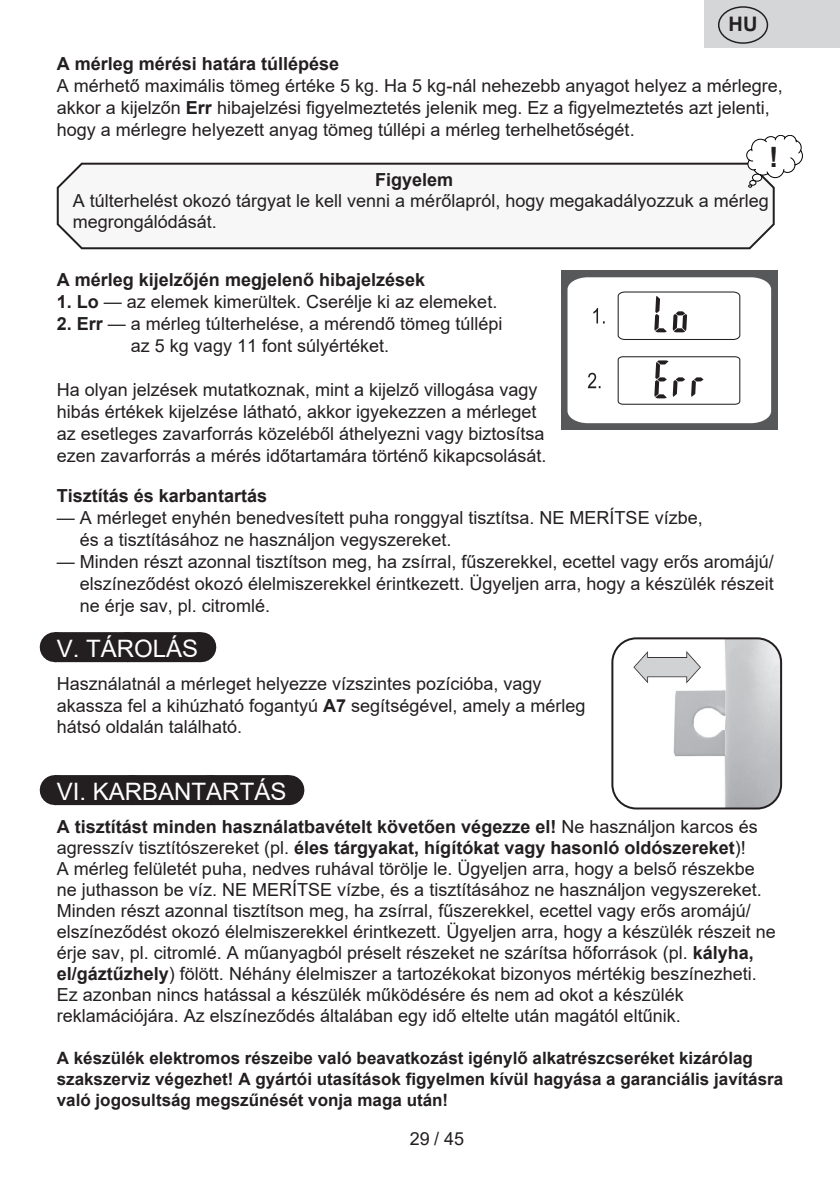
<style>
.page{position:relative;width:840px;height:1191px;background:#fff}
.page>*{position:absolute;margin:0;border:0;box-sizing:border-box;transform-origin:0 0}
.Normální{font:700 28px "Arial";color:#231f20}
.Grafický_nadpis_ETA{font:24px "Arial";color:#fff}
.t1{font:700 20px "Arial";color:#231f20}
.Normální-2{font:18px/21px "Arial";color:#231f20}
.Normální-3{font:700 18px "Arial";color:#231f20}
.Normální-4{font:700 17px/21px "Arial";color:#231f20}
.s1{font-weight:700}
</style>
<div class="page">
<div style="left:55px;top:632px;width:145px;height:30px;background:#231f20"></div>
<svg style="left:129px;top:632px;width:35px;height:1px"></svg>
<hr style="left:200px;top:632px;width:1px;height:30px;background:#231f20">
<div style="left:55px;top:775px;width:233px;height:30px;background:#231f20"></div>
<svg style="left:136px;top:775px;width:113px;height:1px"></svg>
<hr style="left:288px;top:775px;width:1px;height:30px;background:#231f20">
<svg style="left:56px;top:162px;width:719px;height:88px"></svg>
<svg style="left:746px;top:135px;width:56px;height:52px"></svg>
<div style="left:561px;top:270px;width:216px;height:160px;background:#57585a"></div>
<svg style="left:567px;top:277px;width:203px;height:146px;background:#f0f0f0"></svg>
<img style="left:673px;top:638px;width:107px;height:170px">
<div style="left:611px;top:637px;width:170px;height:172px;border:2px solid #231f20;border-radius:24px"></div>
<img style="left:631px;top:649px;width:73px;height:37px;border-radius:18px">
<div style="left:704px;top:0;width:135px;height:48px;background:#d5d6d8"></div>
<div style="left:717px;top:6px;width:50px;height:38px;border:1px solid #231f20;border-radius:50%"></div>
<p class="t1" style="left:728px;top:10px;width:30px">HU</p>
<p class="Normální-3" style="left:57px;top:51px;width:284px">A mérleg mérési határa túllépése</p>
<p class="Normální-2" style="left:57px;top:74px;width:727px;line-height:22px">A mérhető maximális tömeg értéke 5 kg. Ha 5 kg-nál nehezebb anyagot helyez a mérlegre, akkor a kijelzőn <span class="s1">Err</span> hibajelzési figyelmeztetés jelenik meg. Ez a figyelmeztetés azt jelenti, hogy a mérlegre helyezett anyag tömeg túllépi a mérleg terhelhetőségét.</p>
<p class="Normální-3" style="left:375px;top:167px;width:80px">Figyelem</p>
<p class="Normální-2" style="left:73px;top:190px;width:697px">A túlterhelést okozó tárgyat le kell venni a mérőlapról, hogy megakadályozzuk a mérleg megrongálódását.</p>
<p class="Normální" style="left:768px;top:137px;width:11px">!</p>
<p class="Normální-3" style="left:57px;top:267px;width:370px">A mérleg kijelzőjén megjelenő hibajelzések</p>
<p class="Normální-2" style="left:57px;top:291px;width:442px"><span class="s1">1. Lo</span> — az elemek kimerültek. Cserélje ki az elemeket.</p>
<p class="Normální-2" style="left:131px;top:312px;width:373px;line-height:22px;text-indent:-74px"><span class="s1">2. Err</span> — a mérleg túlterhelése, a mérendő tömeg túllépi az 5 kg vagy 11 font súlyértéket.</p>
<p class="Normální-2" style="left:57px;top:378px;width:491px;line-height:22px">Ha olyan jelzések mutatkoznak, mint a kijelző villogása vagy hibás értékek kijelzése látható, akkor igyekezzen a mérleget az esetleges zavarforrás közeléből áthelyezni vagy biztosítsa ezen zavarforrás a mérés időtartamára történő kikapcsolását.</p>
<p class="Normální-3" style="left:57px;top:483px;width:212px">Tisztítás és karbantartás</p>
<p class="Normální-2" style="left:80px;top:506px;width:624px;line-height:22px;text-indent:-23px">— A mérleget enyhén benedvesített puha ronggyal tisztítsa. NE MERÍTSE vízbe, és a tisztításához ne használjon vegyszereket.</p>
<p class="Normální-2" style="left:80px;top:550px;width:695px;line-height:22px;text-align:justify;text-indent:-23px">— Minden részt azonnal tisztítson meg, ha zsírral, fűszerekkel, ecettel vagy erős aromájú/ elszíneződést okozó élelmiszerekkel érintkezett. Ügyeljen arra, hogy a készülék részeit ne érje sav, pl. citromlé.</p>
<p class="Grafický_nadpis_ETA" style="left:57px;top:632px;width:143px">V. TÁROLÁS</p>
<p class="Normální-2" style="left:57px;top:673px;width:530px">Használatnál a mérleget helyezze vízszintes pozícióba, vagy akassza fel a kihúzható fogantyú <span class="s1">A7</span> segítségével, amely a mérleg hátsó oldalán található.</p>
<p class="Grafický_nadpis_ETA" style="left:57px;top:775px;width:231px">VI. KARBANTARTÁS</p>
<p class="Normální-2" style="left:57px;top:815px;width:720px"><span class="s1">A tisztítást minden használatbavételt követően végezze el!</span> Ne használjon karcos és agresszív tisztítószereket (pl. <span class="s1">éles tárgyakat, hígítókat vagy hasonló oldószereket</span>)!<br>A mérleg felületét puha, nedves ruhával törölje le. Ügyeljen arra, hogy a belső részekbe ne juthasson be víz. NE MERÍTSE vízbe, és a tisztításához ne használjon vegyszereket.<br>Minden részt azonnal tisztítson meg, ha zsírral, fűszerekkel, ecettel vagy erős aromájú/ elszíneződést okozó élelmiszerekkel érintkezett. Ügyeljen arra, hogy a készülék részeit ne érje sav, pl. citromlé. A műanyagból préselt részeket ne szárítsa hőforrások (pl. <span class="s1">kályha, el/gáztűzhely</span>) fölött. Néhány élelmiszer a tartozékokat bizonyos mértékig beszínezheti.<br>Ez azonban nincs hatással a készülék működésére és nem ad okot a készülék reklamációjára. Az elszíneződés általában egy idő eltelte után magától eltűnik.</p>
<p class="Normální-4" style="left:57px;top:1047px;width:727px">A készülék elektromos részeibe való beavatkozást igénylő alkatrészcseréket kizárólag szakszerviz végezhet! A gyártói utasítások figyelmen kívül hagyása a garanciális javításra való jogosultság megszűnését vonja maga után!</p>
<p class="Normální-2" style="left:410px;top:1128px;width:56px">29 / 45</p>
</div>
